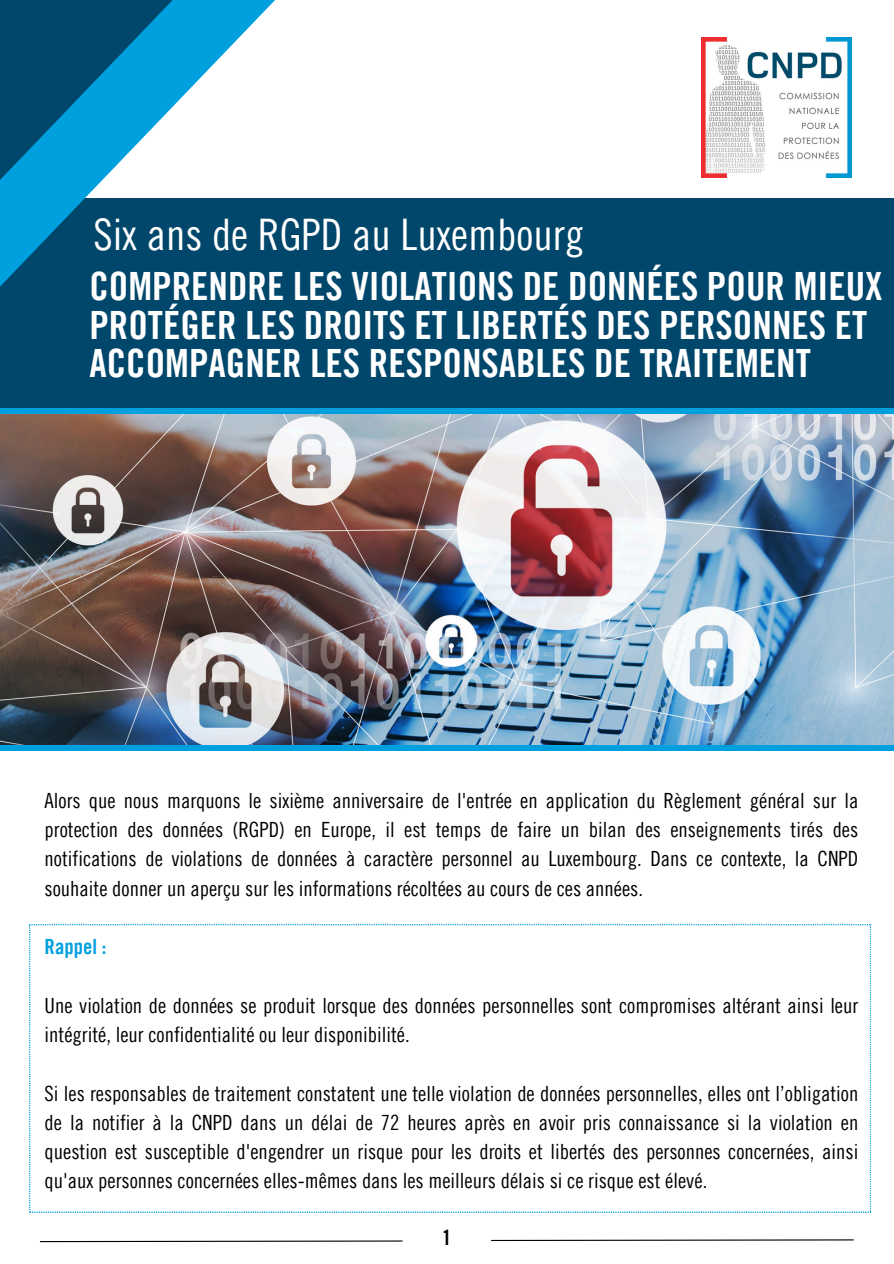
<style>
.page{position:relative;width:894px;height:1264px;background:#fff}
.page>*{position:absolute;margin:0;border:0;box-sizing:border-box;transform-origin:0 0}
.t1{font:43.5px "Trade Gothic LT Pro Cn 18";color:#fff}
.t2{font:39px/38.2px "Trade Gothic LT Pro Bd Cn 20";color:#fff}
.t3{font:21px/29.2px "Trade Gothic LT Pro Cn 18";color:#000;text-align:justify}
.t4{font:21px "Trade Gothic LT Pro Bd Cn 20";color:#00a0df}
.t5{font:21px "Trade Gothic LT Pro Bd Cn 20";color:#000}
</style>
<div class="page">
<img style="left:701px;top:38px;width:149px;height:139px">
<img style="left:0;top:413px;width:893px;height:331px">
<div style="left:0;top:198px;width:893px;height:210px;background:#00476b"></div>
<svg style="left:0;top:248px;width:37px;height:39px"></svg>
<svg style="left:0;top:0;width:275px;height:248px"></svg>
<div style="left:0;top:744px;width:893px;height:6px;background:#00a0df"></div>
<div style="left:0;top:408px;width:893px;height:5px;background:#00a0df"></div>
<svg style="left:40px;top:1240px;width:363px;height:2px"></svg>
<svg style="left:491px;top:1239px;width:363px;height:2px"></svg>
<svg style="left:29px;top:924px;width:841px;height:288px"></svg>
<p class="t1" style="left:94px;top:218px;width:492px">Six ans de RGPD au Luxembourg</p>
<h2 class="t2" style="left:89px;top:272px;width:794px">COMPRENDRE LES VIOLATIONS DE DONNÉES POUR MIEUX<br>PROTÉGER LES DROITS ET LIBERTÉS DES PERSONNES ET<br>ACCOMPAGNER LES RESPONSABLES DE TRAITEMENT</h2>
<p class="t3" style="left:45px;top:788px;width:815px">Alors que nous marquons le sixième anniversaire de l'entrée en application du Règlement général sur la protection des données (RGPD) en Europe, il est temps de faire un bilan des enseignements tirés des notifications de violations de données à caractère personnel au Luxembourg. Dans ce contexte, la CNPD souhaite donner un aperçu sur les informations récoltées au cours de ces années.</p>
<h3 class="t4" style="left:45px;top:939px;width:63px">Rappel :</h3>
<p class="t3" style="left:45px;top:993px;width:815px">Une violation de données se produit lorsque des données personnelles sont compromises altérant ainsi leur intégrité, leur confidentialité ou leur disponibilité.</p>
<p class="t3" style="left:45px;top:1081px;width:815px">Si les responsables de traitement constatent une telle violation de données personnelles, elles ont l’obligation de la notifier à la CNPD dans un délai de 72 heures après en avoir pris connaissance si la violation en question est susceptible d'engendrer un risque pour les droits et libertés des personnes concernées, ainsi qu'aux personnes concernées elles-mêmes dans les meilleurs délais si ce risque est élevé.</p>
<p class="t5" style="left:442px;top:1229px;width:11px">1</p>
</div>
